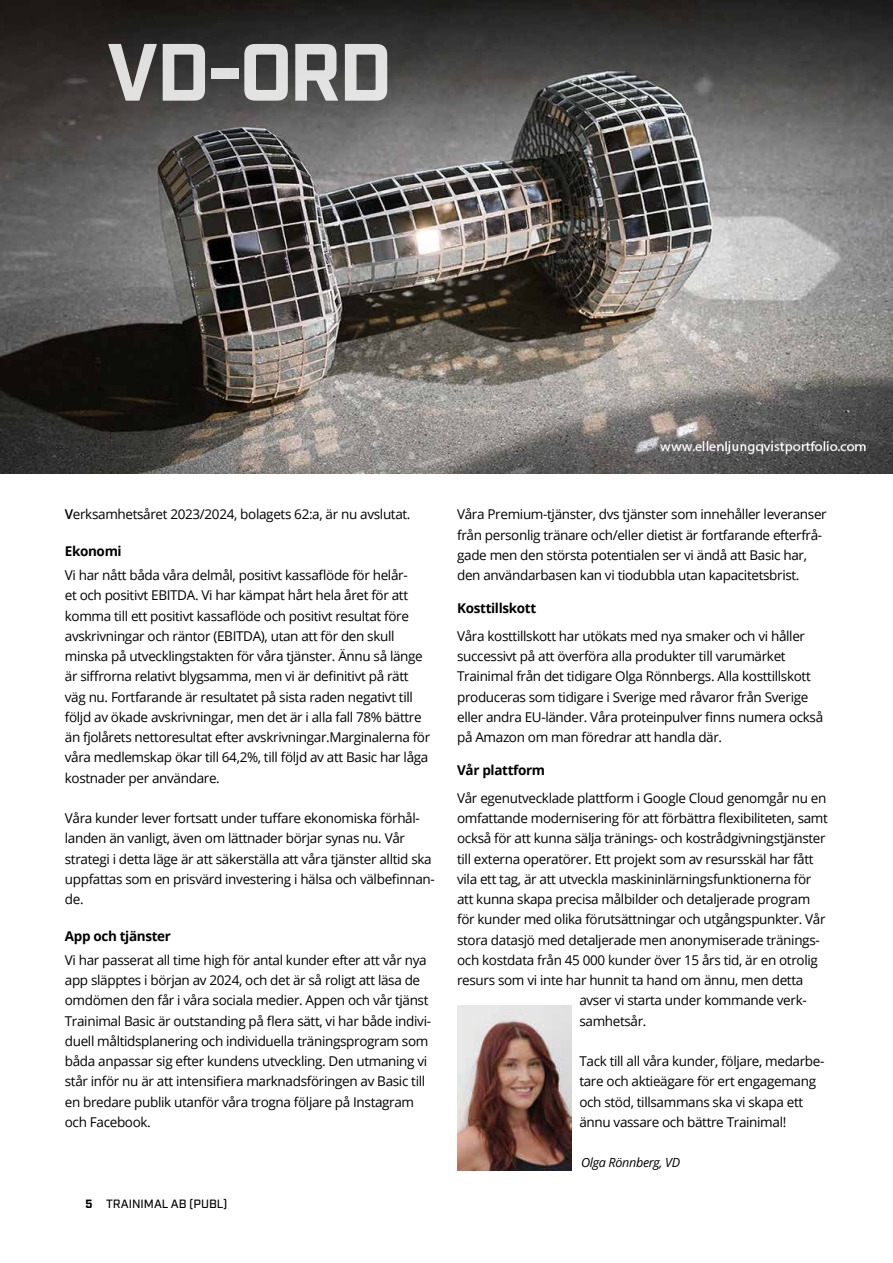
<style>
.page{position:relative;width:893px;height:1263px;background:#fff}
.page>*{position:absolute;margin:0;border:0;box-sizing:border-box;transform-origin:0 0}
.t1{font:700 81px "Industry";color:#fff}
.t2{font:13.5px/20.2px "Open Sans";letter-spacing:-.025em;color:#000}
.t3{font:700 13.5px "Open Sans";letter-spacing:-.025em;color:#000}
.t4{font:italic 12.6px "Open Sans";letter-spacing:-.025em;color:#000}
.t5{font:500 12px "Industry";color:#000}
.s1{font-weight:600}
.s2{font-weight:700}
</style>
<div class="page">
<img style="left:0;top:0;width:893px;height:473px">
<img style="left:457px;top:1005px;width:114px;height:165px">
<h1 class="t1" style="left:107px;top:24px;width:287px">VD-ORD</h1>
<p class="t2" style="left:65px;top:504px;width:347px"><span class="s1">V</span>erksamhetsåret 2023/2024, bolagets 62:a, är nu avslutat.</p>
<p class="t3" style="left:65px;top:542px;width:58px">Ekonomi</p>
<p class="t2" style="left:65px;top:565px;width:367px">Vi har nått båda våra delmål, positivt kassaflöde för helår-<br>et och positivt EBITDA. Vi har kämpat hårt hela året för att komma till ett positivt kassaflöde och positivt resultat före avskrivningar och räntor (EBITDA), utan att för den skull minska på utvecklingstakten för våra tjänster. Ännu så länge är siffrorna relativt blygsamma, men vi är definitivt på rätt väg nu. Fortfarande är resultatet på sista raden negativt till följd av ökade avskrivningar, men det är i alla fall 78% bättre än fjolårets nettoresultat efter avskrivningar.Marginalerna för våra medlemskap ökar till 64,2%, till följd av att Basic har låga kostnader per användare.</p>
<p class="t2" style="left:65px;top:808px;width:372px">Våra kunder lever fortsatt under tuffare ekonomiska förhål&shy;landen än vanligt, även om lättnader börjar synas nu. Vår strategi i detta läge är att säkerställa att våra tjänster alltid ska uppfattas som en prisvärd investering i hälsa och välbefinnan&shy;de.</p>
<p class="t3" style="left:65px;top:926px;width:108px">App och tjänster</p>
<p class="t2" style="left:65px;top:949px;width:368px">Vi har passerat all time high för antal kunder efter att vår nya app släpptes i början av 2024, och det är så roligt att läsa de omdömen den får i våra sociala medier. Appen och vår tjänst Trainimal Basic är outstanding på flera sätt, vi har både indivi&shy;duell måltidsplanering och individuella träningsprogram som båda anpassar sig efter kundens utveckling. Den utmaning vi står inför nu är att intensifiera marknadsföringen av Basic till en bredare publik utanför våra trogna följare på Instagram och Facebook.</p>
<p class="t5" style="left:85px;top:1197px;width:144px"><span class="s2">5</span> TRAINIMAL AB (PUBL)</p>
<p class="t2" style="left:457px;top:504px;width:371px">Våra Premium-tjänster, dvs tjänster som innehåller leveranser från personlig tränare och/eller dietist är fortfarande efterfrå&shy;gade men den största potentialen ser vi ändå att Basic har, den användarbasen kan vi tiodubbla utan kapacitetsbrist.</p>
<p class="t3" style="left:457px;top:599px;width:81px">Kosttillskott</p>
<p class="t2" style="left:457px;top:625px;width:368px">Våra kosttillskott har utökats med nya smaker och vi håller successivt på att överföra alla produkter till varumärket Trainimal från det tidigare Olga Rönnbergs. Alla kosttillskott produceras som tidigare i Sverige med råvaror från Sverige eller andra EU-länder. Våra proteinpulver finns numera också på Amazon om man föredrar att handla där.</p>
<p class="t3" style="left:457px;top:761px;width:90px">Vår plattform</p>
<p class="t2" style="left:457px;top:787px;width:371px">Vår egenutvecklade plattform i Google Cloud genomgår nu en</p>
<p class="t2" style="left:457px;top:808px;width:372px">omfattande modernisering för att förbättra flexibiliteten, samt</p>
<p class="t2" style="left:457px;top:828px;width:370px">också för att kunna sälja tränings- och kostrådgivningstjänster</p>
<p class="t2" style="left:457px;top:848px;width:358px">till externa operatörer. Ett projekt som av resursskäl har fått</p>
<p class="t2" style="left:457px;top:868px;width:356px">vila ett tag, är att utveckla maskininlärningsfunktionerna för</p>
<p class="t2" style="left:457px;top:889px;width:355px">att kunna skapa precisa målbilder och detaljerade program</p>
<p class="t2" style="left:457px;top:909px;width:370px">för kunder med olika förutsättningar och utgångspunkter. Vår</p>
<p class="t2" style="left:457px;top:929px;width:364px">stora datasjö med detaljerade men anonymiserade tränings-</p>
<p class="t2" style="left:457px;top:949px;width:362px">och kostdata från 45 000 kunder över 15 års tid, är en otrolig</p>
<p class="t2" style="left:457px;top:970px;width:348px">resurs som vi inte har hunnit ta hand om ännu, men detta</p>
<p class="t2" style="left:579px;top:990px;width:229px">avser vi starta under kommande verk-</p>
<p class="t2" style="left:579px;top:1010px;width:69px">samhetsår.</p>
<p class="t2" style="left:579px;top:1051px;width:247px">Tack till all våra kunder, följare, medarbe&shy;tare och aktieägare för ert engagemang och stöd, tillsammans ska vi skapa ett ännu vassare och bättre Trainimal!</p>
<p class="t4" style="left:581px;top:1154px;width:101px">Olga Rönnberg, VD</p>
</div>
